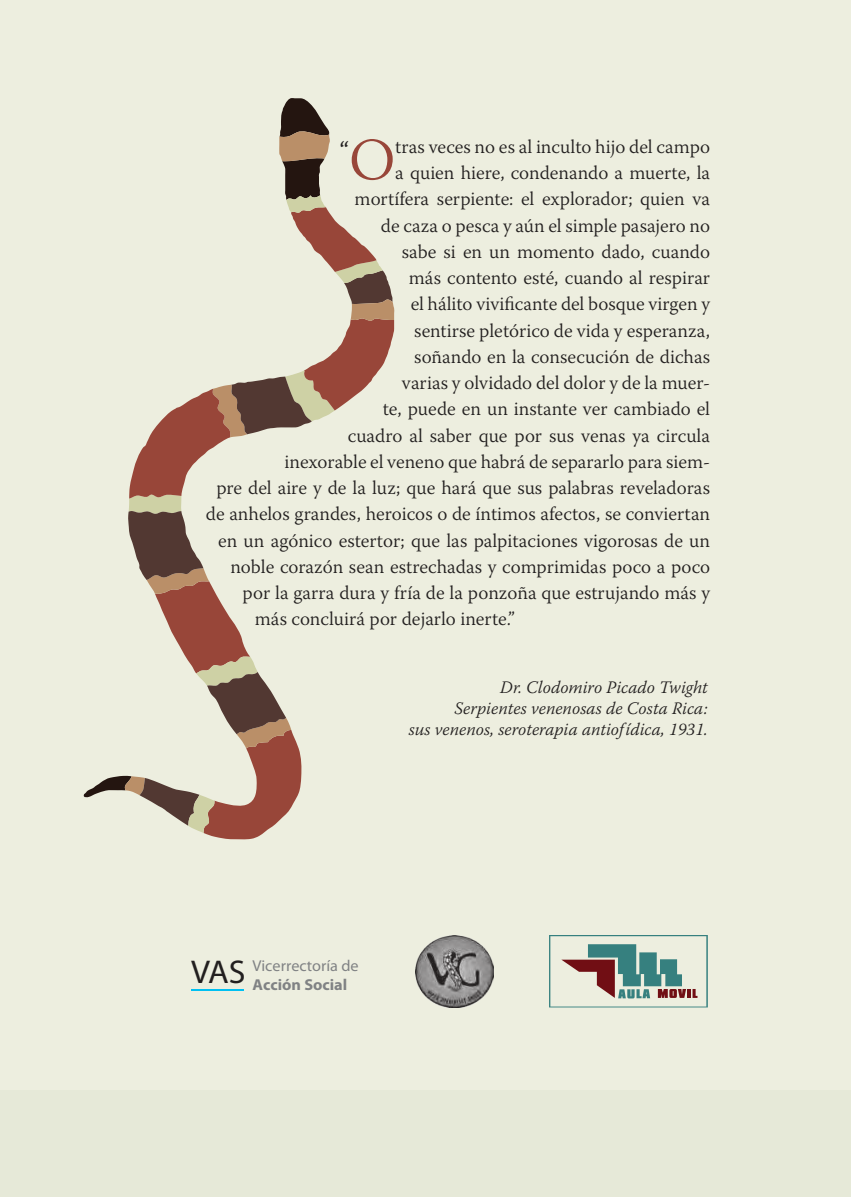
<style>
.page{position:relative;width:851px;height:1197px;background:#fff}
.page>*{position:absolute;margin:0;border:0;box-sizing:border-box;transform-origin:0 0}
.t1{font:300 26.78px "Warnock Pro";color:#221f1f}
.t2{font:300 19.25px "Warnock Pro";color:#221f1f}
.t3{font:italic 300 17.5px/21px "Warnock Pro";color:#221f1f;text-align:right}
.t4{font:15.75px/18.9px "Myriad Pro";color:#808284}
.s1{font-size:59.15px;color:#984639}
.s2{font-size:33.07px;color:#221f1f}
.s3{font-weight:700}
</style>
<div class="page">
<div style="left:0;top:0;width:850px;height:1195px;background:#edeedf"></div>
<svg style="left:83px;top:98px;width:311px;height:742px"></svg>
<svg style="left:549px;top:935px;width:158px;height:72px"></svg>
<img style="left:415px;top:935px;width:78px;height:72px">
<hr style="left:191px;top:990px;width:53px;height:1px;background:#00c0f2">
<div style="left:0;top:1090px;width:850px;height:107px;background:#e6e9d8"></div>
<h1 class="t1" style="left:339px;top:137px;width:57px">“<span class="s1">O</span></h1>
<p class="t2" style="left:395px;top:137px;width:316px">tras veces no es al inculto hijo del campo</p>
<p class="t2" style="left:395px;top:163px;width:316px">a quien hiere, condenando a muerte, la</p>
<p class="t2" style="left:354px;top:189px;width:357px">mortífera serpiente: el explorador; quien va</p>
<p class="t2" style="left:381px;top:215px;width:331px">de caza o pesca y aún el simple pasajero no</p>
<p class="t2" style="left:402px;top:242px;width:309px">sabe si en un momento dado, cuando</p>
<p class="t2" style="left:409px;top:268px;width:303px">más contento esté, cuando al respirar</p>
<p class="t2" style="left:410px;top:294px;width:301px">el hálito vivificante del bosque virgen y</p>
<p class="t2" style="left:414px;top:320px;width:297px">sentirse pletórico de vida y esperanza,</p>
<p class="t2" style="left:414px;top:347px;width:297px">soñando en la consecución de dichas</p>
<p class="t2" style="left:402px;top:373px;width:310px">varias y olvidado del dolor y de la muer-</p>
<p class="t2" style="left:382px;top:399px;width:329px">te, puede en un instante ver cambiado el</p>
<p class="t2" style="left:347px;top:425px;width:364px">cuadro al saber que por sus venas ya circula</p>
<p class="t2" style="left:284px;top:452px;width:427px">inexorable el veneno que habrá de separarlo para siem-</p>
<p class="t2" style="left:216px;top:478px;width:495px">pre del aire y de la luz; que hará que sus palabras reveladoras</p>
<p class="t2" style="left:206px;top:504px;width:506px">de anhelos grandes, heroicos o de íntimos afectos, se conviertan</p>
<p class="t2" style="left:218px;top:530px;width:493px">en un agónico estertor; que las palpitaciones vigorosas de un</p>
<p class="t2" style="left:230px;top:557px;width:481px">noble corazón sean estrechadas y comprimidas poco a poco</p>
<p class="t2" style="left:242px;top:583px;width:469px">por la garra dura y fría de la ponzoña que estrujando más y</p>
<p class="t2" style="left:255px;top:609px;width:261px">más concluirá por dejarlo inerte.”</p>
<p class="t3" style="left:409px;top:679px;width:300px">Dr. Clodomiro Picado Twight<br>Serpientes venenosas de Costa Rica:<br>sus venenos, seroterapia antiofídica, 1931.</p>
<p class="t4" style="left:252px;top:956px;width:108px;text-indent:-61px"><span class="s2">VAS</span> Vicerrectoría de<br><span class="s3">Acción Social</span></p>
</div>
